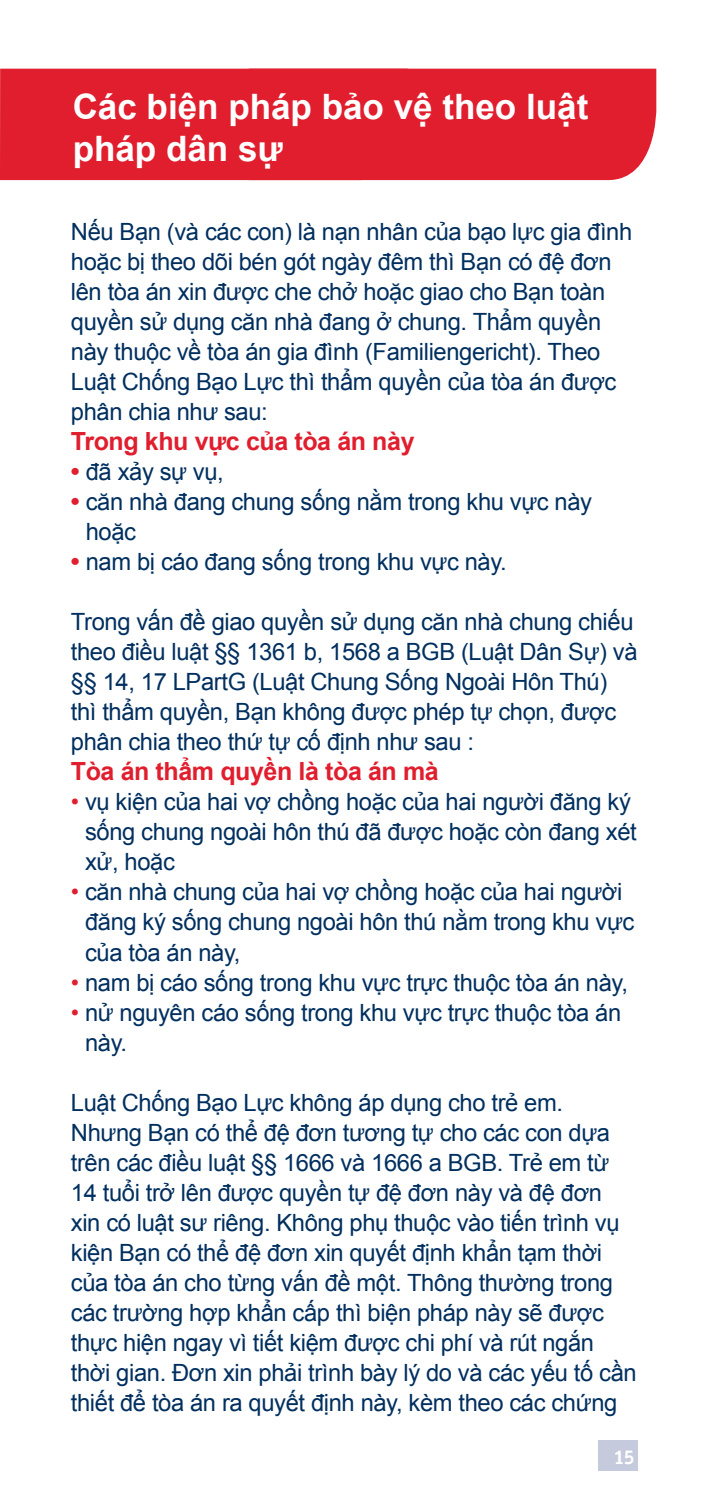
<style>
.page{position:relative;width:709px;height:1489px;background:#fff}
.page>*{position:absolute;margin:0;border:0;box-sizing:border-box;transform-origin:0 0}
.t1{font:700 35px/42px "Arial";color:#fff}
.t2{font:700 25px "Arial";letter-spacing:-.015em;color:#e01e2e}
.t3{font:23.75px/30px "Arial";letter-spacing:-.015em;color:#002f5f}
.t4{font:700 20px "Officina Sans ITC";color:#fff}
.s1{font-weight:700;font-size:25px;color:#e01e2e}
.s2{color:#e01e2e}
</style>
<div class="page">
<div style="left:598px;top:1440px;width:40px;height:30px;background:#c6cadd"></div>
<div style="left:407px;top:69px;width:249px;height:111px;background:#e01e2e"></div>
<div style="left:0;top:69px;width:407px;height:111px;background:#e01e2e"></div>
<h1 class="t1" style="left:73px;top:87px;width:517px">Các biện pháp bảo vệ theo luật pháp dân sự</h1>
<p class="t3" style="left:71px;top:217px;width:563px">Nếu Bạn (và các con) là nạn nhân của bạo lực gia đình hoặc bị theo dõi bén gót ngày đêm thì Bạn có đệ đơn lên tòa án xin được che chở hoặc giao cho Bạn toàn quyền sử dụng căn nhà đang ở chung. Thẩm quyền này thuộc về tòa án gia đình (Familiengericht). Theo Luật Chống Bạo Lực thì thẩm quyền của tòa án được phân chia như sau:</p>
<p class="t2" style="left:71px;top:425px;width:345px">Trong khu vực của tòa án này</p>
<p class="t3" style="left:71px;top:457px;width:154px"><span class="s1">•</span> đã xảy sự vụ,</p>
<p class="t3" style="left:86px;top:487px;width:508px;text-indent:-15px"><span class="s1">•</span> căn nhà đang chung sống nằm trong khu vực này hoặc</p>
<p class="t3" style="left:71px;top:547px;width:437px"><span class="s1">•</span> nam bị cáo đang sống trong khu vực này.</p>
<p class="t3" style="left:71px;top:607px;width:568px">Trong vấn đề giao quyền sử dụng căn nhà chung chiếu theo điều luật §§ 1361 b, 1568 a BGB (Luật Dân Sự) và §§ 14, 17 LPartG (Luật Chung Sống Ngoài Hôn Thú) thì thẩm quyền, Bạn không được phép tự chọn, được phân chia theo thứ tự cố định như sau :</p>
<p class="t2" style="left:71px;top:755px;width:369px">Tòa án thẩm quyền là tòa án mà</p>
<p class="t3" style="left:85px;top:787px;width:553px;text-indent:-14px"><span class="s2">•</span> vụ kiện của hai vợ chồng hoặc của hai người đăng ký sống chung ngoài hôn thú đã được hoặc còn đang xét xử, hoặc</p>
<p class="t3" style="left:85px;top:877px;width:551px;text-indent:-14px"><span class="s2">•</span> căn nhà chung của hai vợ chồng hoặc của hai người đăng ký sống chung ngoài hôn thú nằm trong khu vực của tòa án này,</p>
<p class="t3" style="left:71px;top:967px;width:558px"><span class="s2">•</span> nam bị cáo sống trong khu vực trực thuộc tòa án này,</p>
<p class="t3" style="left:85px;top:997px;width:538px;text-indent:-14px"><span class="s2">•</span> nử nguyên cáo sống trong khu vực trực thuộc tòa án này.</p>
<p class="t3" style="left:71px;top:1087px;width:567px">Luật Chống Bạo Lực không áp dụng cho trẻ em.<br>Nhưng Bạn có thể đệ đơn tương tự cho các con dựa trên các điều luật §§ 1666 và 1666 a BGB. Trẻ em từ 14 tuổi trở lên được quyền tự đệ đơn này và đệ đơn xin có luật sư riêng. Không phụ thuộc vào tiến trình vụ kiện Bạn có thể đệ đơn xin quyết định khẩn tạm thời của tòa án cho từng vấn đề một. Thông thường trong các trường hợp khẩn cấp thì biện pháp này sẽ được thực hiện ngay vì tiết kiệm được chi phí và rút ngắn thời gian. Đơn xin phải trình bày lý do và các yếu tố cần thiết để tòa án ra quyết định này, kèm theo các chứng</p>
<p class="t4" style="left:613px;top:1444px;width:22px">15</p>
</div>
